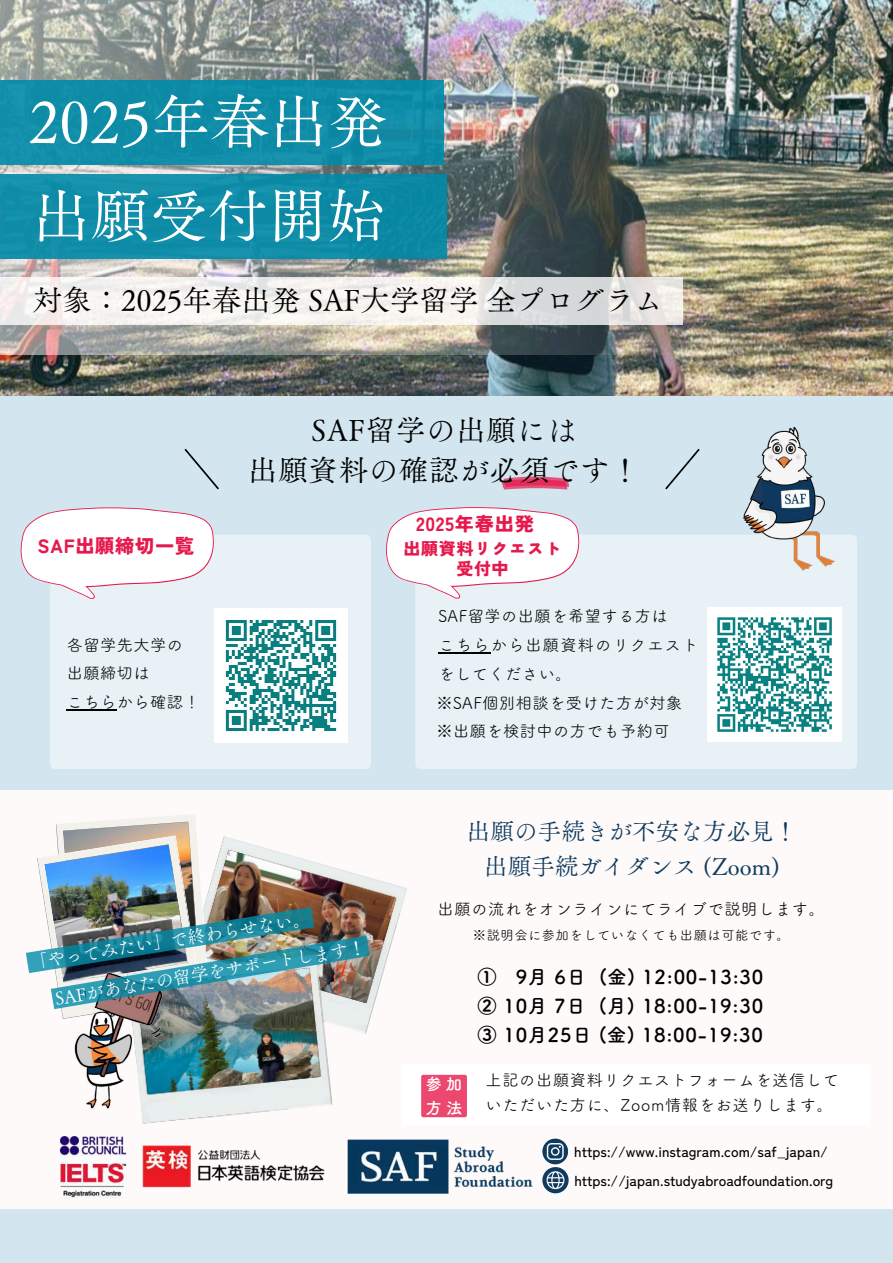
<style>
.page{position:relative;width:893px;height:1263px;background:#fefafa}
.page>*{position:absolute;margin:0;border:0;box-sizing:border-box;transform-origin:0 0}
.t1{font:58.95px "Canva Tsuku A Old Min Pr 6 N R";color:#fff}
.t2{font:29.47px "Canva Tsuku A Old Min Pr 6 N R";color:#000}
.t3{font:29.47px/40.9px "Canva Tsuku A Old Min Pr 6 N R";letter-spacing:.025em;color:#000;text-align:center}
.t4{font:23.55px/34.9px "Canva Tsuku A Old Min Pr 6 N R";color:#0e3b5f;text-align:center}
.t5{font:19.12px/28.7px "Canva Tsuku A Rd Gothic Std B";letter-spacing:.04em;color:#000;text-align:justify}
.t6{font:900 19.12px "Tsunagi Gothic";letter-spacing:.04em;color:#e6194c}
.t7{font:17.7px "Canva Tsuku A Old Min Pr 6 N R";color:#fff}
.t8{font:900 16.95px/20.2px "Tsunagi Gothic";letter-spacing:.04em;color:#e6194c;text-align:center}
.t9{font:16.2px/28.7px "Canva Tsuku A Rd Gothic Std R";letter-spacing:.04em;color:#000}
.t10{font:16.2px/23.2px "Canva Tsuku A Rd Gothic Std B";color:#fff}
.t11{font:500 14.1px "Zen Kaku Gothic New";color:#000}
.t12{font:13.27px "Canva Tsuku A Rd Gothic Std R";letter-spacing:.04em;color:#000}
</style>
<div class="page">
<img style="left:0;top:0;width:893px;height:396px">
<img style="left:0;top:0;width:795px;height:354px">
<div style="left:0;top:396px;width:893px;height:394px;background:#d3e6ef"></div>
<div style="left:0;top:1209px;width:893px;height:54px;background:#d3e6ef"></div>
<svg style="left:184px;top:448px;width:35px;height:42px"></svg>
<svg style="left:665px;top:448px;width:35px;height:42px"></svg>
<div style="left:50px;top:535px;width:321px;height:234px;background:#e8f2f6"></div>
<svg style="left:20px;top:507px;width:194px;height:92px;background:#f6f4f7"></svg>
<hr style="left:67px;top:709px;width:50px;height:1px;background:#000">
<div style="left:415px;top:535px;width:442px;height:234px;background:#e8f2f6"></div>
<svg style="left:386px;top:507px;width:193px;height:91px;background:#f6f4f7"></svg>
<div style="left:0;top:174px;width:446px;height:85px;background:#0f8ca7"></div>
<svg style="left:0;top:277px;width:682px;height:47px;fill:#f3f0ed"></svg>
<div style="left:0;top:80px;width:444px;height:85px;background:#0f8ca7"></div>
<svg style="left:542px;top:1138px;width:26px;height:55px"></svg>
<img style="left:60px;top:1136px;width:473px;height:62px">
<svg style="left:502px;top:476px;width:67px;height:14px"></svg>
<img style="left:333px;top:878px;width:74px;height:156px">
<img style="left:141px;top:1019px;width:192px;height:105px">
<img style="left:74px;top:1019px;width:97px;height:91px">
<img style="left:715px;top:426px;width:142px;height:153px">
<img style="left:214px;top:609px;width:133px;height:133px">
<img style="left:707px;top:607px;width:134px;height:134px">
<div style="left:403px;top:1064px;width:467px;height:61px;background:#fff"></div>
<hr style="left:438px;top:652px;width:53px;height:1px;background:#000">
<div style="left:421px;top:1075px;width:46px;height:42px;background:#eb476f;border-radius:2px"></div>
<img style="left:26px;top:814px;width:344px;height:205px">
<h1 class="t1" style="left:29px;top:91px;width:360px">2025年春出発</h1>
<h1 class="t1" style="left:32px;top:186px;width:355px">出願受付開始</h1>
<h2 class="t2" style="left:33px;top:285px;width:632px">対象：2025年春出発 SAF大学留学全プログラム</h2>
<p class="t6" style="left:38px;top:536px;width:158px">SAF出願締切一覧</p>
<p class="t9" style="left:67px;top:630px;width:135px">各留学先大学の出願締切は<br>こちらから確認！</p>
<h2 class="t3" style="left:248px;top:409px;width:393px">SAF留学の出願には<br>出願資料の確認が必須です！</h2>
<p class="t6" style="left:416px;top:514px;width:119px">2025年春出発</p>
<p class="t8" style="left:403px;top:538px;width:159px">出願資料リクエスト受付中</p>
<p class="t9" style="left:438px;top:602px;width:262px">SAF留学の出願を希望する方は<br>こちらから出願資料のリクエストをしてください。</p>
<p class="t9" style="left:436px;top:688px;width:247px">※SAF個別相談を受けた方が対象※出願を検討中の方でも予約可</p>
<p class="t7" style="left:29px;top:953px;width:285px;rotate:-9deg">「やってみたい」で終わらせない。</p>
<p class="t7" style="left:54px;top:991px;width:316px;rotate:-10deg">SAFがあなたの留学をサポートします！</p>
<h3 class="t4" style="left:467px;top:813px;width:332px">出願の手続きが不安な方必見！出願手続ガイダンス (Zoom)</h3>
<p class="t9" style="left:437px;top:895px;width:389px">出願の流れをオンラインにてライブで説明します。</p>
<p class="t12" style="left:473px;top:928px;width:318px">※説明会に参加をしていなくても出願は可能です。</p>
<p class="t5" style="left:477px;top:963px;width:287px">① 9月 6日 (金) 12:00-13:30<br>② 10月 7日 (月 ) 18:00-19:30<br>③ 10月 25日 (金) 18:00-19:30</p>
<p class="t9" style="left:485px;top:1068px;width:355px;line-height:24.3px">上記の出願資料リクエストフォームを送信していただいた方に、Zoom情報をお送りします。</p>
<p class="t10" style="left:426px;top:1073px;width:38px">参加方法</p>
<p class="t11" style="left:574px;top:1141px;width:255px">https://www.instagram.com/saf_japan/</p>
<p class="t11" style="left:574px;top:1170px;width:260px">https://japan.studyabroadfoundation.org</p>
</div>
